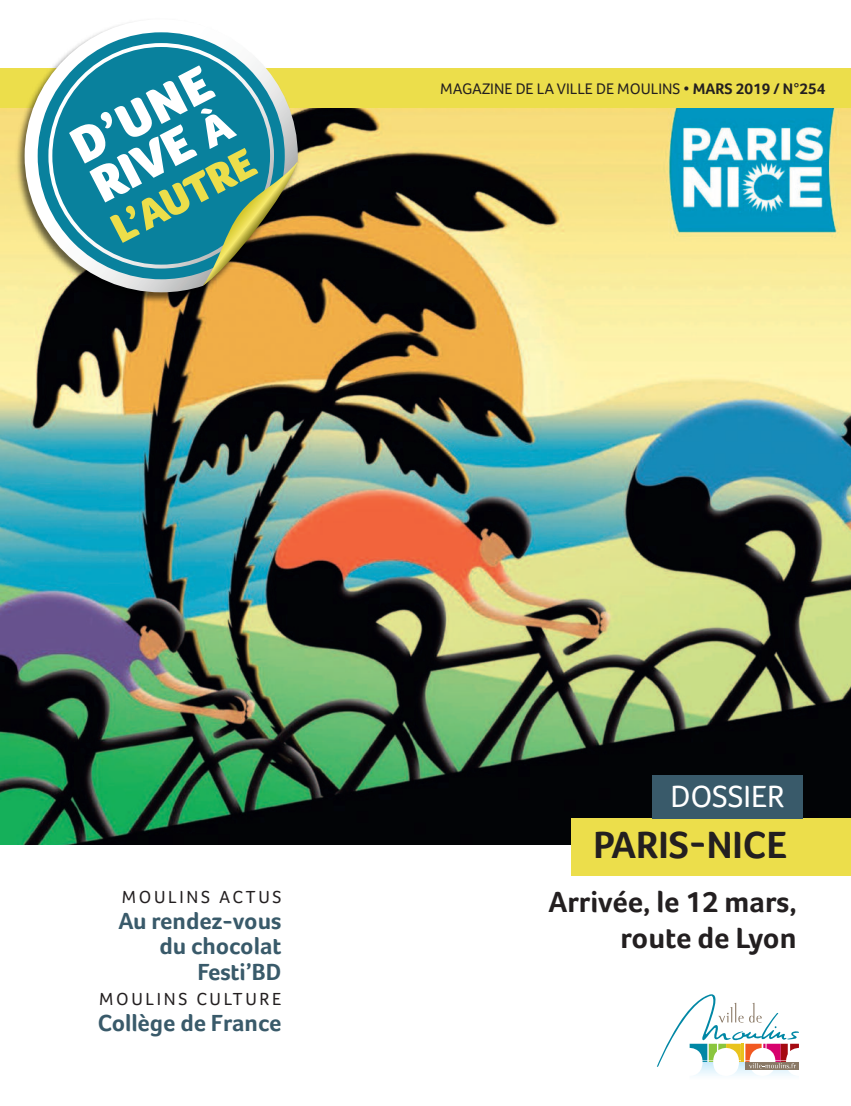
<style>
.page{position:relative;width:851px;height:1106px;background:#fff}
.page>*{position:absolute;margin:0;border:0;box-sizing:border-box;transform-origin:0 0}
.t1{font:700 39px "Foco";color:#231f20}
.t2{font:31.65px "Foco";color:#fff}
.t3{font:700 30px/36px "Foco";color:#231f20;text-align:right}
.t4{font:700 24px/25.5px "Foco";color:#395a6a;text-align:right}
.t5{font:18px "Foco";letter-spacing:.15em;color:#231f20}
.t6{font:15.75px "Foco";color:#231f20}
.s1{font-weight:700}
</style>
<div class="page">
<img style="left:0;top:107px;width:850px;height:737px">
<div style="left:0;top:68px;width:850px;height:39px;background:#ecde4b"></div>
<svg style="left:657px;top:994px;width:142px;height:82px"></svg>
<img style="left:0;top:107px;width:313px;height:209px">
<svg style="left:25px;top:22px;width:273px;height:270px"></svg>
<svg style="left:38px;top:32px;width:247px;height:247px"></svg>
<div style="left:52px;top:47px;width:218px;height:218px;background:#09819d;border-radius:50%"></div>
<svg style="left:69px;top:65px;width:228px;height:221px"></svg>
<div style="left:571px;top:818px;width:279px;height:58px;background:#ecde4b"></div>
<div style="left:652px;top:775px;width:150px;height:43px;background:#395a6a"></div>
<p class="t6" style="left:440px;top:79px;width:387px">MAGAZINE DE LA VILLE DE MOULINS • <span class="s1">Mars 2019 / N°254</span></p>
<p class="t5" style="left:122px;top:887px;width:161px">MOULINS ACTUS</p>
<p class="t4" style="left:118px;top:907px;width:165px">au rendez-vous du chocolat<br>Festi’BD</p>
<p class="t5" style="left:99px;top:989px;width:184px">MOULINS CULTURE</p>
<p class="t4" style="left:98px;top:1009px;width:185px">collège de France</p>
<h2 class="t2" style="left:670px;top:778px;width:116px">DOSSIER</h2>
<h1 class="t1" style="left:593px;top:819px;width:195px">Paris-Nice</h1>
<p class="t3" style="left:548px;top:883px;width:249px">Arrivée, le 12 mars, route de Lyon</p>
</div>
